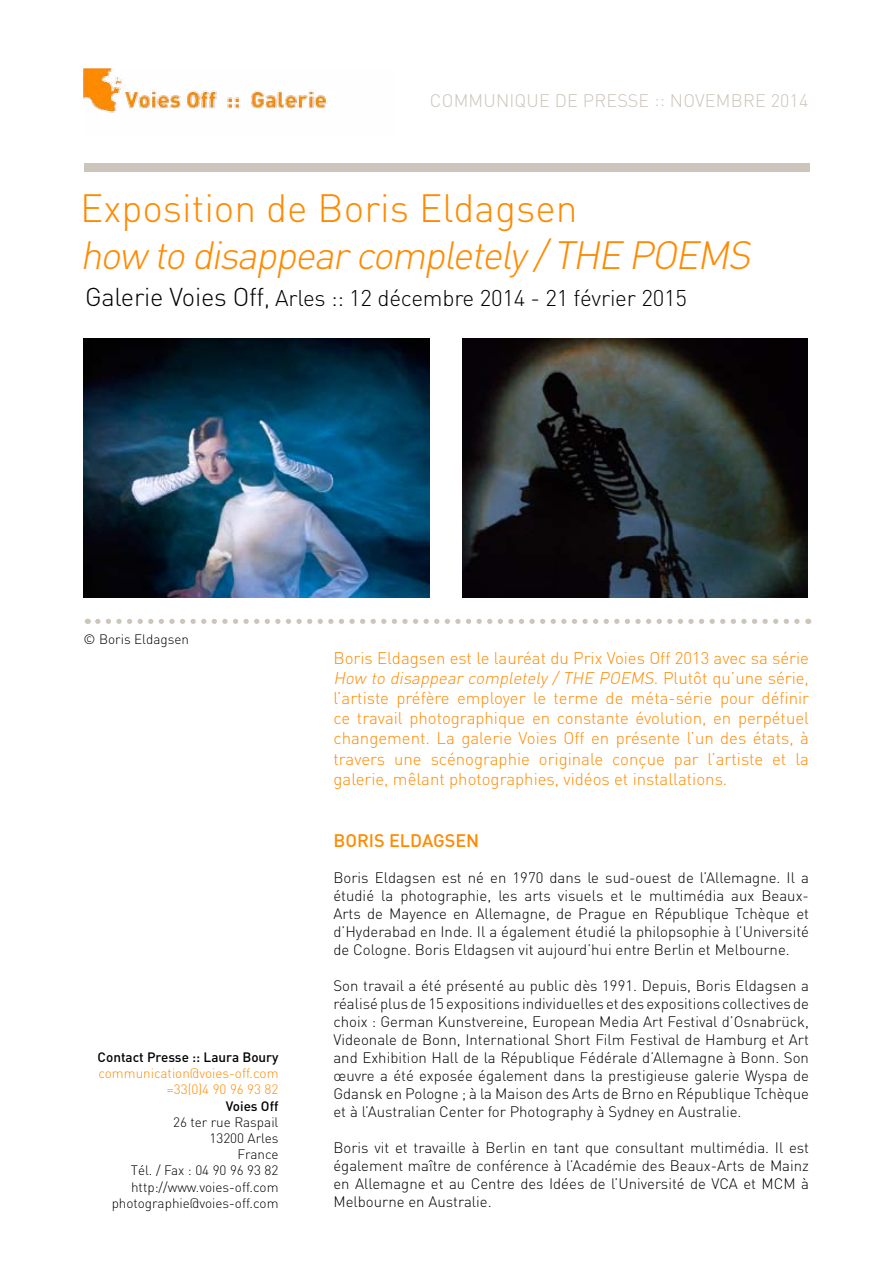
<style>
.page{position:relative;width:893px;height:1263px;background:#fff}
.page>*{position:absolute;margin:0;border:0;box-sizing:border-box;transform-origin:0 0}
.t1{font:italic 300 39px "DIN";color:#ff8a01}
.t2{font:300 39px "DIN";color:#ff8a01}
.t3{font:300 22.5px "DIN";letter-spacing:-.01em;color:#000}
.t4{font:300 18px "DIN";letter-spacing:.01em;color:#ccc5bb}
.t5{font:500 18px "DIN";color:#ff8a01}
.t6{font:300 16.8px/20.1px "DIN";color:#ff8a01;text-align:justify}
.t7{font:300 15px/18px "DIN";color:#000;text-align:justify}
.t8{font:300 13.5px/16.2px "DIN";color:#000;text-align:right}
.t9{font:300 13.5px/16.2px "DIN";color:#ff8a01;text-align:right}
.t10{font:500 13.5px "DIN";color:#000}
.s1{font-size:25.5px}
.s2{font-style:italic}
</style>
<div class="page">
<div style="left:84px;top:163px;width:726px;height:9px;background:#ccc5bb"></div>
<img style="left:84px;top:68px;width:244px;height:45px">
<svg style="left:98px;top:619px;width:711px;height:5px"></svg>
<img style="left:84px;top:338px;width:345px;height:259px">
<img style="left:462px;top:338px;width:346px;height:259px">
<p class="t4" style="left:430px;top:90px;width:380px">COMMUNIQUE DE PRESSE :: NOVEMBRE 2014</p>
<h1 class="t2" style="left:80px;top:184px;width:499px">Exposition de Boris Eldagsen</h1>
<h1 class="t1" style="left:80px;top:231px;width:680px">how to disappearcompletely/THE POEMS</h1>
<h2 class="t3" style="left:85px;top:284px;width:603px"><span class="s1">Galerie Voies Off</span>, Arles :: 12 décembre 2014 - 21 février 2015</h2>
<p class="t8" style="left:84px;top:631px;width:107px">© Boris Eldagsen</p>
<p class="t10" style="left:98px;top:1048px;width:182px">Contact Presse :: Laura Boury</p>
<p class="t9" style="left:98px;top:1065px;width:182px">communication@voies-off.com =33(0)4 90 96 93 82</p>
<p class="t10" style="left:226px;top:1097px;width:54px">Voies Off</p>
<p class="t8" style="left:112px;top:1113px;width:168px">26 ter rue Raspail<br>13200 Arles<br>France<br>Tél. / Fax : 04 90 96 93 82 http://www.voies-off.com photographie@voies-off.com</p>
<p class="t6" style="left:333px;top:647px;width:477px">Boris Eldagsen est le lauréat du Prix Voies Off 2013 avec sa série <span class="s2">How to disappear completely / THE POEMS</span>. P l u t ô t q u ’ u n e s é r i e , l’artiste préfère employer le terme de méta-série pour définir ce travail photographique en constante évolution, en perpétuel changement. La galerie Voies Off en présente l’un des états, à travers une scénographie originale conçue par l’artiste et la galerie, mêlant photographies, vidéos et installations.</p>
<p class="t5" style="left:333px;top:829px;width:147px">BORIS ELDAGSEN</p>
<p class="t7" style="left:333px;top:868px;width:477px">Boris Eldagsen est né en 1970 dans le sud-ouest de l’Allemagne. Il a étudié la photographie, les arts visuels et le multimédia aux Beaux-Arts de Mayence en Allemagne, de Prague en République Tchèque et d’Hyderabad en Inde. Il a également étudié la philopsophie à l’Université de Cologne. Boris Eldagsen vit aujourd’hui entre Berlin et Melbourne.</p>
<p class="t7" style="left:333px;top:976px;width:477px">Son travail a été présenté au public dès 1991. Depuis, Boris Eldagsen a réalisé plus de 15 expositions individuelles et des expositions collectives de choix : German Kunstvereine, European Media Art Festival d’Osnabrück, Videonale de Bonn, International Short Film Festival de Hamburg et Art and Exhibition Hall de la République Fédérale d’Allemagne à Bonn. Son œuvre a été exposée également dans la prestigieuse galerie Wyspa de Gdansk en Pologne ; à la Maison des Arts de Brno en République Tchèque et à l’Australian Center for Photography à Sydney en Australie.</p>
<p class="t7" style="left:333px;top:1138px;width:477px">Boris vit et travaille à Berlin en tant que consultant multimédia. Il est également maître de conférence à l’Académie des Beaux-Arts de Mainz en Allemagne et au Centre des Idées de l’Université de VCA et MCM à Melbourne en Australie.</p>
</div>
